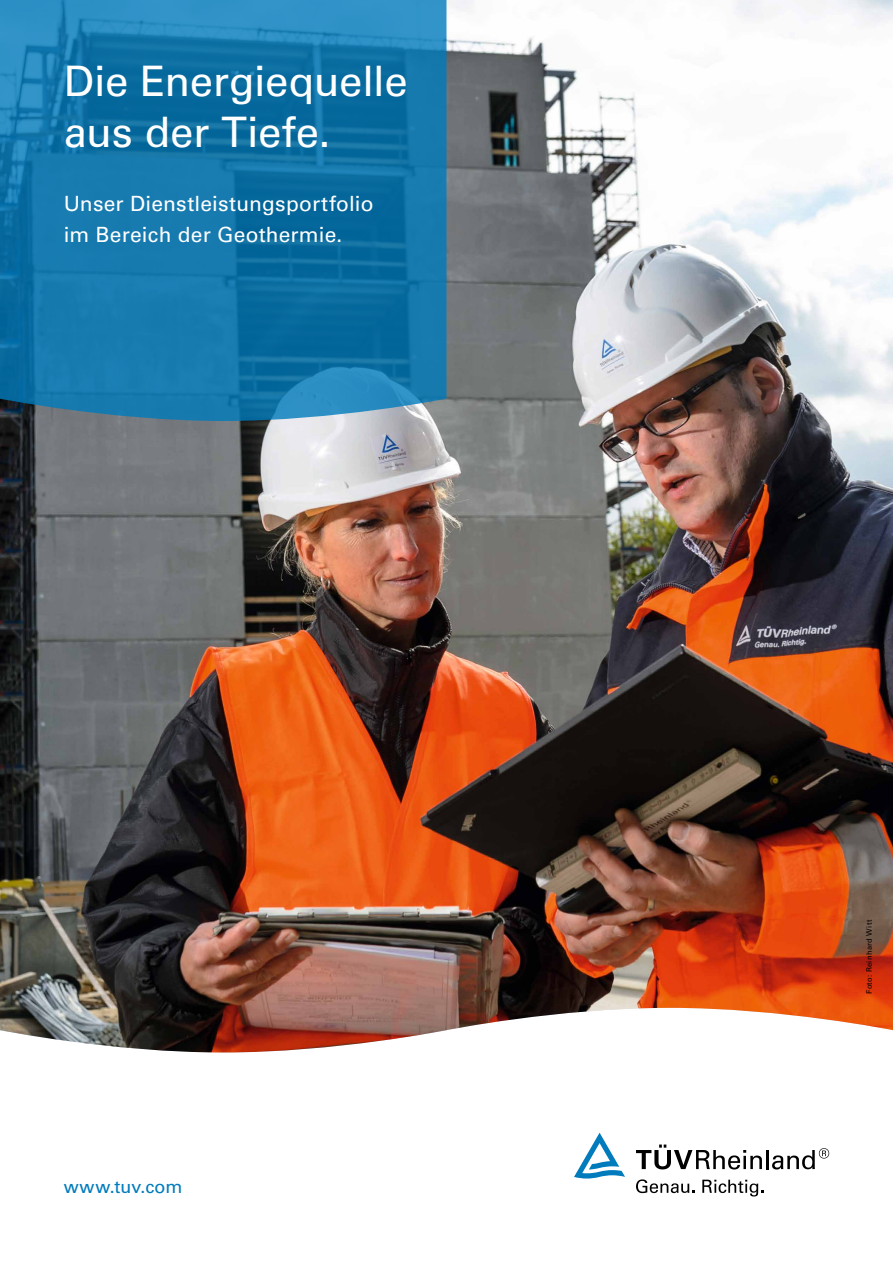
<style>
.page{position:relative;width:893px;height:1263px;background:#fff}
.page>*{position:absolute;margin:0;border:0;box-sizing:border-box;transform-origin:0 0}
.t1{font:42px/51px "Univers LT Pro 55 Roman";letter-spacing:-.01em;color:#fff}
.t2{font:21px/32px "Univers LT Pro 55 Roman";letter-spacing:.01em;color:#fff}
.t3{font:18px "Univers LT Pro 55 Roman";letter-spacing:.005em;color:#007bbc}
.t4{font:7.5px "Univers LT Pro 55 Roman";letter-spacing:.05em;color:#000}
</style>
<div class="page">
<svg style="left:636px;top:1144px;width:126px;height:25px"></svg>
<hr style="left:766px;top:1150px;width:3px;height:19px;background:#000">
<svg style="left:772px;top:1148px;width:57px;height:21px"></svg>
<svg style="left:636px;top:1179px;width:58px;height:14px"></svg>
<svg style="left:702px;top:1180px;width:61px;height:16px"></svg>
<svg style="left:574px;top:1133px;width:51px;height:45px"></svg>
<img style="left:0;top:0;width:893px;height:1052px">
<svg style="left:0;top:0;width:446px;height:421px;background:#1677aa"></svg>
<h1 class="t1" style="left:64px;top:53px;width:346px">Die Energiequelle aus der Tiefe.</h1>
<p class="t2" style="left:64px;top:186px;width:311px">Unser Dienstleistungsportfolio im Bereich der Geothermie.</p>
<p class="t3" style="left:64px;top:1174px;width:120px">www.tuv.com</p>
<p class="t4" style="left:864px;top:994px;width:76px;rotate:-90deg">Foto: Reinhard Witt</p>
</div>
